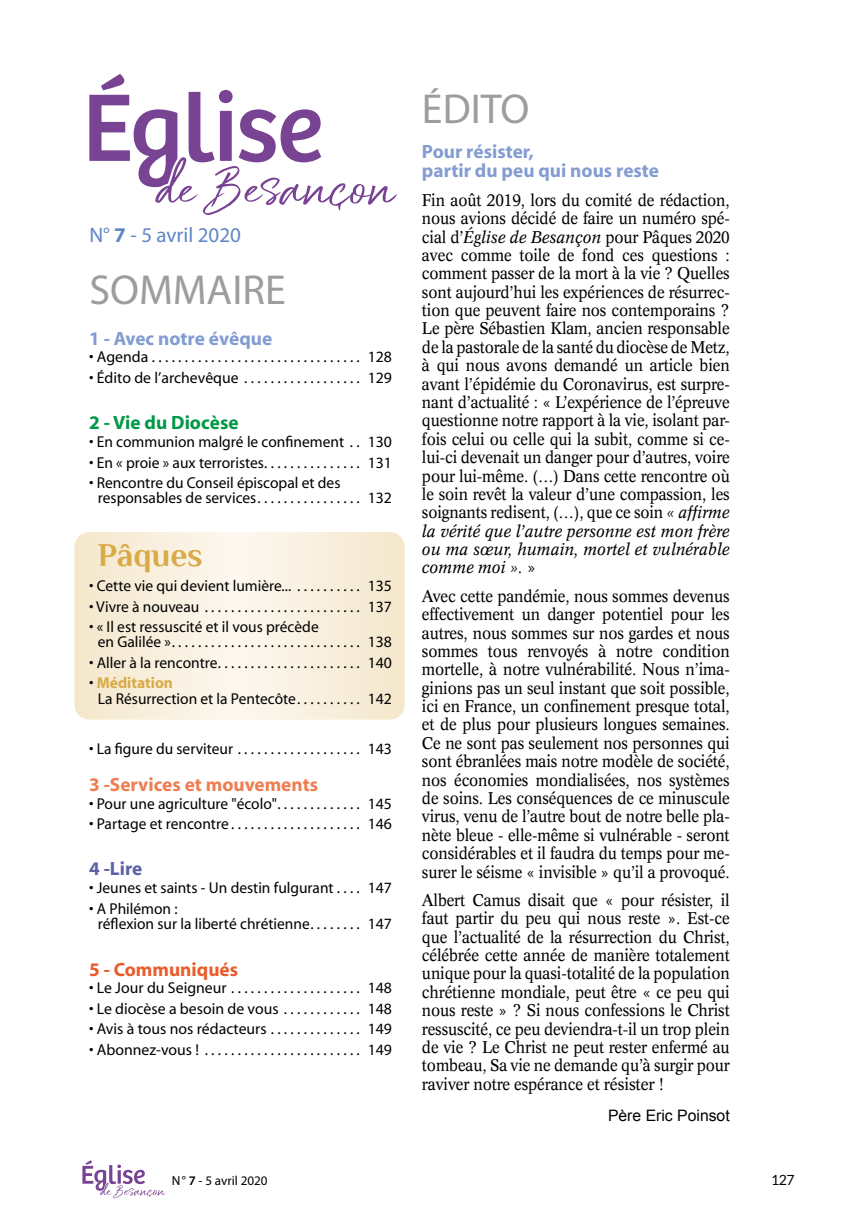
<style>
.page{position:relative;width:844px;height:1216px;background:#fff}
.page>*{position:absolute;margin:0;border:0;box-sizing:border-box;transform-origin:0 0}
.t1{font:42px "Myriad";color:#9d9d9c}
.t2{font:700 33.25px "Philosopher";color:#d9aa47}
.t3{font:21px "Myriad";color:#5f86c4}
.t4{font:700 19.25px/19.2px "Myriad";color:#839cd1}
.t5{font:700 19.25px "Myriad";color:#ee7e51}
.t6{font:700 19.25px "Myriad";color:#009846}
.t7{font:700 19.25px "Myriad";color:#e95d2c}
.t8{font:700 19.25px "Myriad";color:#5d62a8}
.t9{font:16.62px/18.4px "Concorde";letter-spacing:-.01em;color:#000;text-align:justify;scale:.93 1}
.t10{font:15.75px/15.4px "Myriad";color:#000}
.t11{font:15.75px "Arial";color:#000}
.t12{font:14px "Lato";color:#000}
.t13{font:13.12px "Myriad Pro";color:#000}
.s1{font-weight:700}
.s2{font-weight:700;color:#d9aa47}
.s3{font-style:italic}
.s4{font-weight:600}
</style>
<div class="page">
<svg style="left:74px;top:532px;width:330px;height:187px;background:#f8efdd"></svg>
<svg style="left:89px;top:74px;width:307px;height:141px"></svg>
<svg style="left:82px;top:1160px;width:83px;height:38px"></svg>
<p class="t3" style="left:89px;top:225px;width:153px">N° <span class="s1">7</span> - 5 avril 2020</p>
<h1 class="t1" style="left:89px;top:269px;width:198px">SOMMAIRE</h1>
<p class="t4" style="left:89px;top:329px;width:185px">1 - Avec notre évêque</p>
<p class="t10" style="left:89px;top:350px;width:64px">• Agenda .................................</p>
<p class="t10" style="left:367px;top:350px;width:26px">128</p>
<p class="t10" style="left:89px;top:370px;width:154px">• Édito de l’archevêque ...................</p>
<p class="t10" style="left:367px;top:370px;width:26px">129</p>
<p class="t6" style="left:89px;top:413px;width:151px">2 - Vie du Diocèse</p>
<p class="t10" style="left:89px;top:435px;width:259px">• En communion malgré le confinement ...</p>
<p class="t10" style="left:367px;top:435px;width:26px">130</p>
<p class="t10" style="left:89px;top:455px;width:180px">• En « proie » aux terroristes ...............</p>
<p class="t10" style="left:367px;top:455px;width:26px">131</p>
<p class="t10" style="left:98px;top:475px;width:244px;text-indent:-9px">• Rencontre du Conseil épiscopal et des responsables de services ................</p>
<p class="t10" style="left:367px;top:491px;width:26px">132</p>
<h2 class="t2" style="left:98px;top:537px;width:106px">Pâques</h2>
<p class="t10" style="left:89px;top:579px;width:207px">• Cette vie qui devient lumière... ...........</p>
<p class="t10" style="left:367px;top:579px;width:26px">135</p>
<p class="t10" style="left:89px;top:599px;width:115px">• Vivre à nouveau .........................</p>
<p class="t10" style="left:367px;top:599px;width:26px">137</p>
<p class="t10" style="left:98px;top:619px;width:222px;text-indent:-9px">• « Il est ressuscité et il vous précède en Galilée » .............................</p>
<p class="t10" style="left:367px;top:635px;width:26px">138</p>
<p class="t10" style="left:89px;top:655px;width:133px">• Aller à la rencontre ......................</p>
<p class="t10" style="left:367px;top:655px;width:26px">140</p>
<p class="t10" style="left:98px;top:676px;width:204px;text-indent:-9px">• <span class="s2">Méditation<br></span>La Résurrection et la Pentecôte ..........</p>
<p class="t10" style="left:367px;top:691px;width:26px">142</p>
<p class="t10" style="left:89px;top:742px;width:149px">• La figure du serviteur ....................</p>
<p class="t10" style="left:367px;top:742px;width:26px">143</p>
<p class="t5" style="left:89px;top:774px;width:230px">3 -Services et mouvements</p>
<p class="t10" style="left:89px;top:796px;width:193px">• Pour une agriculture "écolo" .............</p>
<p class="t10" style="left:367px;top:796px;width:26px">145</p>
<p class="t10" style="left:89px;top:816px;width:147px">• Partage et rencontre ....................</p>
<p class="t10" style="left:367px;top:816px;width:26px">146</p>
<p class="t8" style="left:89px;top:859px;width:55px">4 -Lire</p>
<p class="t10" style="left:89px;top:881px;width:252px">• Jeunes et saints - Un destin fulgurant ....</p>
<p class="t10" style="left:367px;top:881px;width:26px">147</p>
<p class="t10" style="left:98px;top:901px;width:217px;text-indent:-9px">• A Philémon :<br>réflexion sur la liberté chrétienne ........</p>
<p class="t10" style="left:367px;top:916px;width:26px">147</p>
<p class="t7" style="left:89px;top:959px;width:150px">5 - Communiqués</p>
<p class="t10" style="left:89px;top:981px;width:142px">• Le Jour du Seigneur .....................</p>
<p class="t10" style="left:367px;top:981px;width:26px">148</p>
<p class="t10" style="left:89px;top:1001px;width:194px">• Le diocèse a besoin de vous .............</p>
<p class="t10" style="left:367px;top:1001px;width:26px">148</p>
<p class="t10" style="left:89px;top:1021px;width:182px">• Avis à tous nos rédacteurs ...............</p>
<p class="t10" style="left:367px;top:1021px;width:26px">149</p>
<p class="t10" style="left:89px;top:1042px;width:115px">• Abonnez-vous ! .........................</p>
<p class="t10" style="left:367px;top:1042px;width:26px">149</p>
<h1 class="t1" style="left:422px;top:88px;width:109px">ÉDITO</h1>
<p class="t4" style="left:422px;top:143px;width:238px">Pour résister,<br>partir du peu qui nous reste</p>
<p class="t9" style="left:422px;top:190px;width:332px">Fin août 2019, lors du comité de rédaction, nous avions décidé de faire un numéro spé&shy;cial d’<span class="s3">Église de Besançon</span> pour Pâques 2020 avec comme toile de fond ces questions : comment passer de la mort à la vie ? Quelles sont aujourd’hui les expériences de résurrec&shy;tion que peuvent faire nos contemporains ?<br>Le père Sébastien Klam, ancien responsable de la pastorale de la santé du diocèse de Metz, à qui nous avons demandé un article bien avant l’épidémie du Coronavirus, est surpre&shy;nant d’actualité : « L’expérience de l’épreuve questionne notre rapport à la vie, isolant par&shy;fois celui ou celle qui la subit, comme si ce&shy;lui-ci devenait un danger pour d’autres, voire pour lui-même. (…) Dans cette rencontre où le soin revêt la valeur d’une compassion, les soignants redisent, (…), que ce soin <span class="s3">« affirme la vérité que l’autre personne est mon frère ou ma sœur, humain, mortel et vulnérable comme moi ».</span> »</p>
<p class="t9" style="left:422px;top:586px;width:332px">Avec cette pandémie, nous sommes devenus effectivement un danger potentiel pour les autres, nous sommes sur nos gardes et nous sommes tous renvoyés à notre condition mortelle, à notre vulnérabilité. Nous n’ima&shy;ginions pas un seul instant que soit possible, ici en France, un confinement presque total, et de plus pour plusieurs longues semaines.<br>Ce ne sont pas seulement nos personnes qui sont ébranlées mais notre modèle de société, nos économies mondialisées, nos systèmes de soins. Les conséquences de ce minuscule virus, venu de l’autre bout de notre belle pla&shy;nète bleue - elle-même si vulnérable - seront considérables et il faudra du temps pour me&shy;surer le séisme « invisible » qu’il a provoqué.</p>
<p class="t9" style="left:422px;top:890px;width:332px">Albert Camus disait que « pour résister, il faut partir du peu qui nous reste ». Est-ce que l’actualité de la résurrection du Christ, célébrée cette année de manière totalement unique pour la quasi-totalité de la population chrétienne mondiale, peut être « ce peu qui nous reste » ? Si nous confessions le Christ ressuscité, ce peu deviendra-t-il un trop plein de vie ? Le Christ ne peut rester enfermé au tombeau, Sa vie ne demande qu’à surgir pour raviver notre espérance et résister !</p>
<p class="t11" style="left:608px;top:1104px;width:123px">Père Eric Poinsot</p>
<p class="t13" style="left:172px;top:1172px;width:97px">N° <span class="s4">7</span> - 5 avril 2020</p>
<p class="t12" style="left:770px;top:1171px;width:25px">127</p>
</div>
